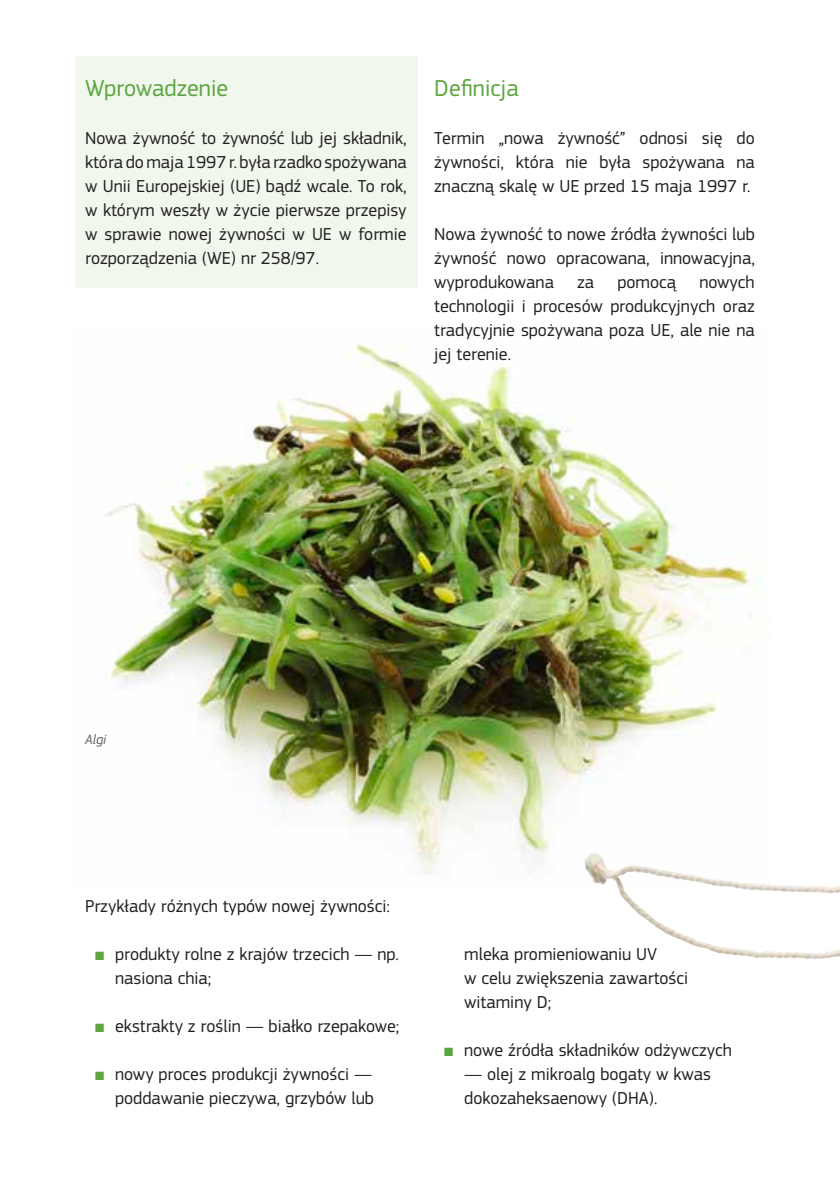
<style>
.page{position:relative;width:840px;height:1191px;background:#fff}
.page>*{position:absolute;margin:0;border:0;box-sizing:border-box;transform-origin:0 0}
.t1{font:24px "EC Square Sans Pro";color:#5ca53f}
.t2{font:18px/24px "EC Square Sans Pro";color:#231f20;text-align:justify}
.t3{font:italic 14px "EC Square Sans Pro";color:#636466}
.s1{color:#5ca53f}
</style>
<div class="page">
<div style="left:75px;top:56px;width:343px;height:232px;background:#f0f7ed"></div>
<img style="left:105px;top:343px;width:658px;height:532px">
<div style="left:556px;top:831px;width:283px;height:161px;background:#fff"></div>
<img style="left:584px;top:853px;width:255px;height:106px">
<h1 class="t1" style="left:85px;top:74px;width:144px">Wprowadzenie</h1>
<p class="t2" style="left:85px;top:126px;width:323px">Nowa żywność to żywność lub jej składnik, która do maja 1997 r. była rzadko spożywana w Unii Europejskiej (UE) bądź wcale. To rok, w którym weszły w życie pierwsze przepisy w sprawie nowej żywności w UE w formie rozporządzenia (WE) nr 258/97.</p>
<h1 class="t1" style="left:434px;top:74px;width:86px">Definicja</h1>
<p class="t2" style="left:434px;top:126px;width:322px">Termin „nowa żywność” odnosi się do żywności, która nie była spożywana na znaczną skalę w UE przed 15 maja 1997 r.</p>
<p class="t2" style="left:434px;top:222px;width:322px">Nowa żywność to nowe źródła żywności lub żywność nowo opracowana, innowacyjna, wyprodukowana</p>
<p class="t2" style="left:434px;top:270px;width:322px;text-indent:265px">nowych technologii i procesów produkcyjnych oraz tradycyjnie spożywana poza UE, ale nie na jej terenie.</p>
<p class="t2" style="left:577px;top:270px;width:19px">za</p>
<p class="t2" style="left:617px;top:270px;width:60px">pomocą</p>
<p class="t3" style="left:85px;top:731px;width:23px">Algi</p>
<p class="t2" style="left:85px;top:894px;width:306px">Przykłady różnych typów nowej żywności:</p>
<p class="t2" style="left:115px;top:942px;width:285px;text-indent:-20px"><span class="s1">■</span> produkty rolne z krajów trzecich — np. nasiona chia;</p>
<p class="t2" style="left:95px;top:1014px;width:305px"><span class="s1">■</span> ekstrakty z roślin — białko rzepakowe;</p>
<p class="t2" style="left:95px;top:1062px;width:280px;text-align:right"><span class="s1">■</span> nowy proces produkcji żywności — poddawanie pieczywa, grzybów lub</p>
<p class="t2" style="left:464px;top:942px;width:225px;text-align:left">mleka promieniowaniu UV<br>w celu zwiększenia zawartości witaminy D;</p>
<p class="t2" style="left:444px;top:1038px;width:289px"><span class="s1">■</span> nowe źródła składników odżywczych</p>
<p class="t2" style="left:464px;top:1062px;width:248px">— olej z mikroalg bogaty w kwas dokozaheksaenowy (DHA).</p>
</div>
